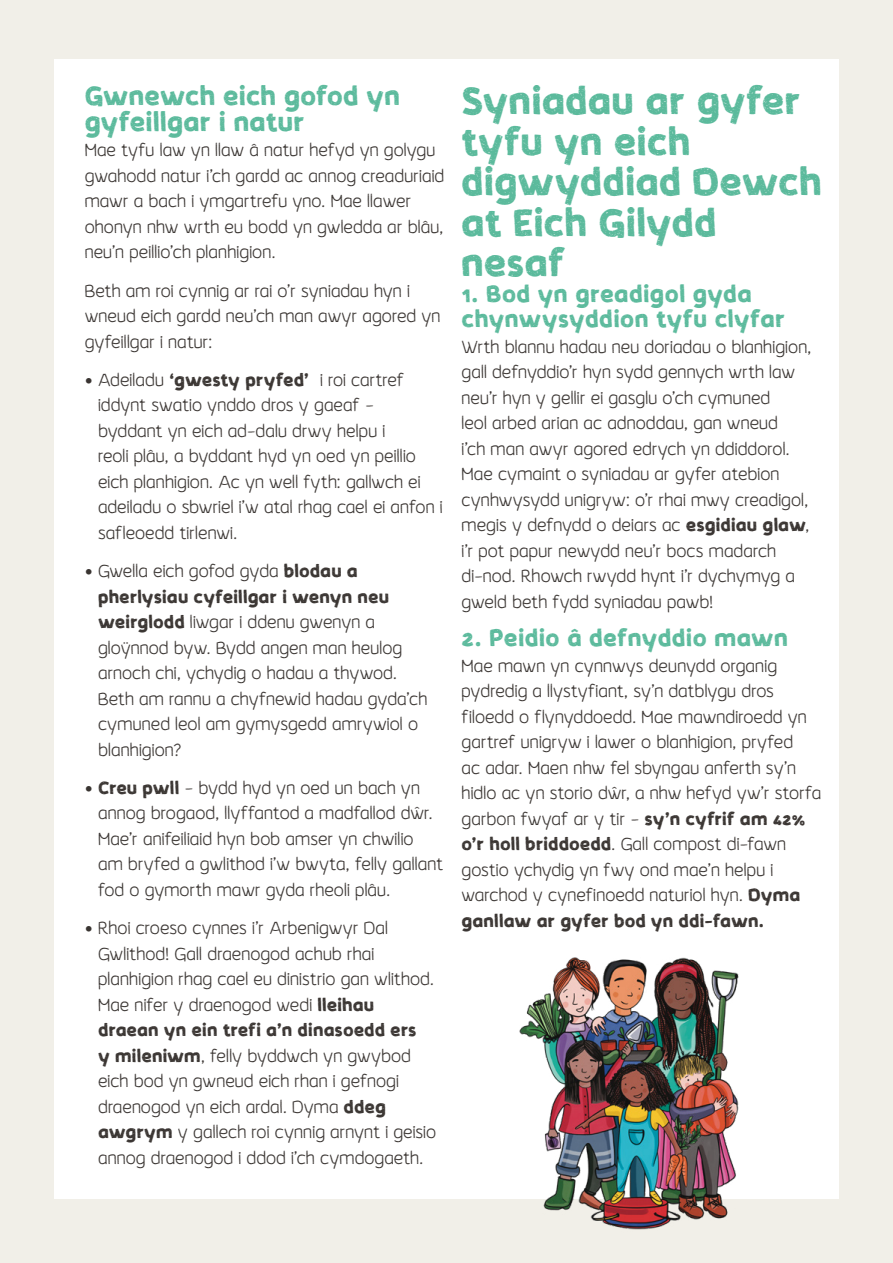
<style>
.page{position:relative;width:893px;height:1263px;background:#f1efe8}
.page>*{position:absolute;margin:0;border:0;box-sizing:border-box;transform-origin:0 0}
.t1{font:700 39px/40.5px "Koarawild";letter-spacing:.04em;color:#5bba9c}
.t2{font:700 27px/25.5px "Koarawild";letter-spacing:.04em;color:#5bba9c}
.t3{font:700 24px/25.5px "Koarawild";letter-spacing:.055em;color:#5bba9c}
.t4{font:300 18px/25.5px "Koarawild";letter-spacing:.045em;color:#393431}
.s1{font-family:"Museo Sans 500";font-weight:400}
.s2{font-weight:700}
</style>
<div class="page">
<div style="left:54px;top:60px;width:785px;height:1139px;background:#fff"></div>
<img style="left:519px;top:957px;width:220px;height:273px">
<p class="t2" style="left:85px;top:83px;width:316px">Gwnewch eich gofod yn gyfeillgar i natur</p>
<p class="t4" style="left:85px;top:138px;width:360px">Mae tyfu law yn llaw â natur hefyd yn golygu gwahodd natur i’ch gardd ac annog creaduriaid mawr a bach i ymgartrefu yno. Mae llawer ohonyn nhw wrth eu bodd yn gwledda ar blâu, neu’n peillio’ch planhigion.</p>
<p class="t4" style="left:85px;top:278px;width:356px">Beth am roi cynnig ar rai o’r syniadau hyn i wneud eich gardd neu’ch man awyr agored yn gyfeillgar i natur:</p>
<p class="t4" style="left:98px;top:367px;width:345px;text-indent:-13px"><span class="s1">•</span> Adeiladu <span class="s2">‘gwesty pryfed’</span> i roi cartref iddynt swatio ynddo dros y gaeaf -<br>byddant yn eich ad-dalu drwy helpu i<br>reoli plâu, a byddant hyd yn oed yn peillio eich planhigion. Ac yn well fyth: gallwch ei adeiladu o sbwriel i’w atal rhag cael ei anfon i safleoedd tirlenwi.</p>
<p class="t4" style="left:98px;top:559px;width:330px;text-indent:-13px"><span class="s1">•</span> Gwella eich gofod gyda <span class="s2">blodau a pherlysiau cyfeillgar i wenyn neu weirglodd</span> liwgar i ddenu gwenyn a gloÿnnod byw. Bydd angen man heulog arnoch chi, ychydig o hadau a thywod.<br>Beth am rannu a chyfnewid hadau gyda’ch cymuned leol am gymysgedd amrywiol o blanhigion?</p>
<p class="t4" style="left:98px;top:775px;width:346px;text-indent:-13px"><span class="s1">•</span> <span class="s2">Creu pwll</span> - bydd hyd yn oed un bach yn annog brogaod, llyffantod a madfallod dŵr.<br>Mae’r anifeiliaid hyn bob amser yn chwilio<br>am bryfed a gwlithod i’w bwyta, felly gallant fod o gymorth mawr gyda rheoli plâu.</p>
<p class="t4" style="left:98px;top:916px;width:339px;text-indent:-13px"><span class="s1">•</span> Rhoi croeso cynnes i’r Arbenigwyr Dal Gwlithod! Gall draenogod achub rhai planhigion rhag cael eu dinistrio gan wlithod.<br>Mae nifer y draenogod wedi <span class="s2">lleihau draean yn ein trefi a’n dinasoedd ers<br>y mileniwm</span>, felly byddwch yn gwybod eich bod yn gwneud eich rhan i gefnogi draenogod yn eich ardal. Dyma <span class="s2">ddeg awgrym</span> y gallech roi cynnig arnynt i geisio annog draenogod i ddod i’ch cymdogaeth.</p>
<p class="t1" style="left:462px;top:80px;width:360px">Syniadau ar gyfer tyfu yn eich digwyddiad Dewch at Eich Gilydd nesaf</p>
<p class="t3" style="left:462px;top:281px;width:324px">1. Bod yn greadigol gyda chynwysyddion tyfu clyfar</p>
<p class="t4" style="left:462px;top:334px;width:351px">Wrth blannu hadau neu doriadau o blanhigion, gall defnyddio’r hyn sydd gennych wrth law neu’r hyn y gellir ei gasglu o’ch cymuned<br>leol arbed arian ac adnoddau, gan wneud<br>i’ch man awyr agored edrych yn ddiddorol.<br>Mae cymaint o syniadau ar gyfer atebion cynhwysydd unigryw: o’r rhai mwy creadigol, megis y defnydd o deiars ac <span class="s2">esgidiau glaw</span>, i’r pot papur newydd neu’r bocs madarch di-nod. Rhowch rwydd hynt i’r dychymyg a gweld beth fydd syniadau pawb!</p>
<p class="t3" style="left:462px;top:625px;width:327px">2. Peidio â defnyddio mawn</p>
<p class="t4" style="left:462px;top:653px;width:360px">Mae mawn yn cynnwys deunydd organig pydredig a llystyfiant, sy’n datblygu dros filoedd o flynyddoedd. Mae mawndiroedd yn gartref unigryw i lawer o blanhigion, pryfed<br>ac adar. Maen nhw fel sbyngau anferth sy’n hidlo ac yn storio dŵr, a nhw hefyd yw’r storfa garbon fwyaf ar y tir - <span class="s2">sy’n cyfrif am 42% o’r holl briddoedd</span>. Gall compost di-fawn gostio ychydig yn fwy ond mae’n helpu i warchod y cynefinoedd naturiol hyn. <span class="s2">Dyma ganllaw ar gyfer bod yn ddi-fawn.</span></p>
</div>
